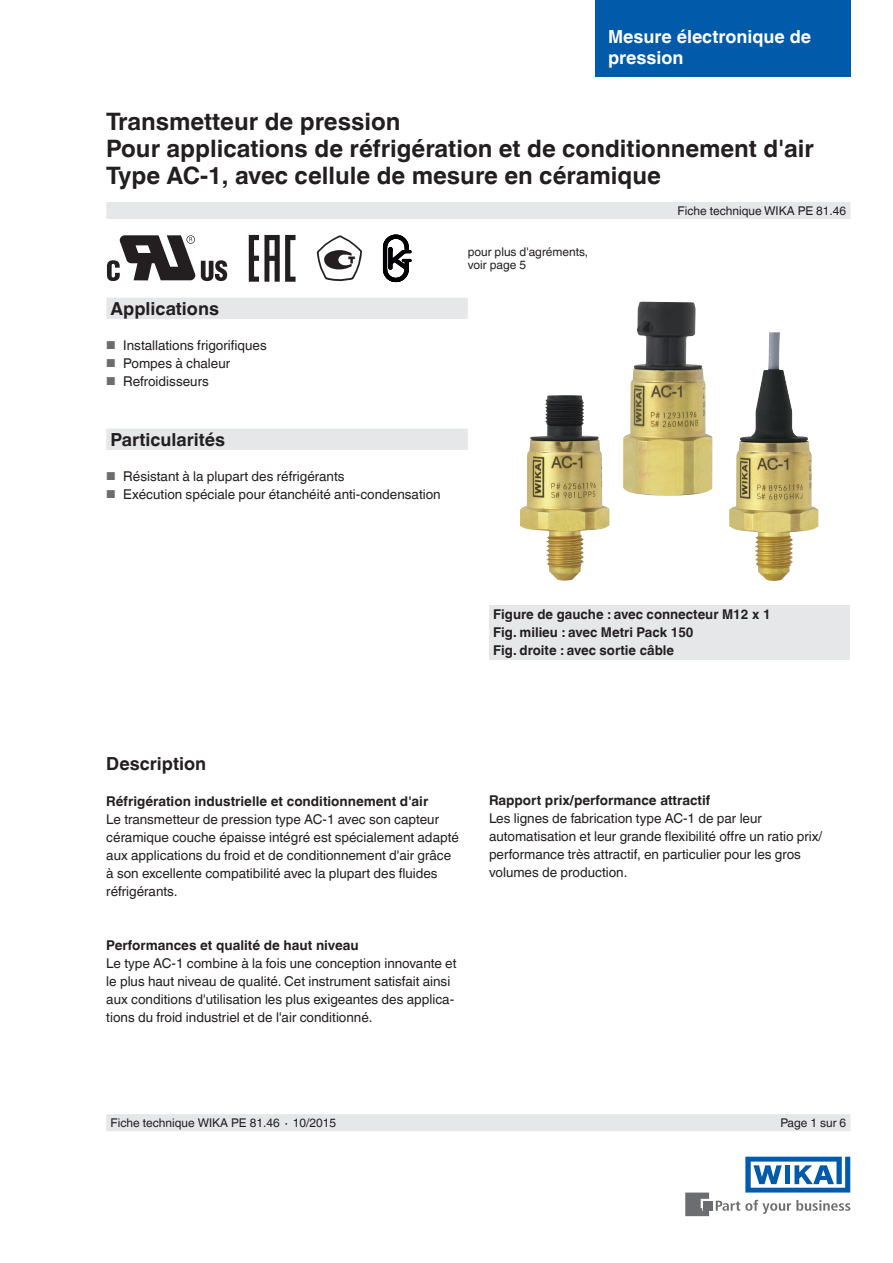
<style>
.page{position:relative;width:893px;height:1263px;background:#fff}
.page>*{position:absolute;margin:0;border:0;box-sizing:border-box;transform-origin:0 0}
.t1{font:700 24px/27px "Helvetica World";color:#231f20}
.t2{font:700 18px "Helvetica World";color:#231f20}
.t3{font:700 18px/21px "Helvetica World";color:#fff}
.t4{font:13.5px/18px "Helvetica World";color:#231f20}
.t5{font:700 13.5px/18px "Helvetica World";color:#231f20}
.t6{font:12px/13.5px "Helvetica World";color:#231f20}
.s1{font-size:11.55px;color:#6c6d70}
</style>
<div class="page">
<svg style="left:716px;top:1200px;width:134px;height:14px"></svg>
<div style="left:703px;top:1201px;width:9px;height:9px;background:#6c6d70"></div>
<svg style="left:685px;top:1192px;width:24px;height:24px"></svg>
<svg style="left:745px;top:1157px;width:105px;height:35px"></svg>
<div style="left:595px;top:0;width:255px;height:77px;background:#015aaa"></div>
<div style="left:106px;top:202px;width:744px;height:17px;background:#e6e7e9"></div>
<div style="left:106px;top:1114px;width:744px;height:17px;background:#e6e7e9"></div>
<svg style="left:201px;top:260px;width:26px;height:21px"></svg>
<svg style="left:107px;top:235px;width:88px;height:46px"></svg>
<div style="left:489px;top:605px;width:361px;height:54px;background:#e6e7e9"></div>
<img style="left:729px;top:332px;width:89px;height:249px">
<img style="left:520px;top:395px;width:89px;height:186px">
<img style="left:623px;top:302px;width:89px;height:194px">
<svg style="left:249px;top:235px;width:47px;height:47px"></svg>
<svg style="left:317px;top:235px;width:45px;height:47px"></svg>
<svg style="left:383px;top:235px;width:28px;height:47px"></svg>
<svg style="left:106px;top:298px;width:362px;height:152px"></svg>
<h2 class="t3" style="left:608px;top:26px;width:205px">Mesure électronique de pression</h2>
<h1 class="t1" style="left:106px;top:108px;width:709px">Transmetteur de pression<br>Pour applications de réfrigération et de conditionnement d'air<br>Type AC-1, avec cellule de mesure en céramique</h1>
<h2 class="t2" style="left:111px;top:298px;width:110px">Applications</h2>
<p class="t4" style="left:106px;top:336px;width:162px"><span class="s1">■</span> Installations frigorifiques</p>
<p class="t4" style="left:106px;top:354px;width:125px"><span class="s1">■</span> Pompes à chaleur</p>
<p class="t4" style="left:106px;top:372px;width:104px"><span class="s1">■</span> Refroidisseurs</p>
<h2 class="t2" style="left:111px;top:429px;width:116px">Particularités</h2>
<p class="t4" style="left:106px;top:467px;width:240px"><span class="s1">■</span> Résistant à la plupart des réfrigérants</p>
<p class="t4" style="left:106px;top:485px;width:336px"><span class="s1">■</span> Exécution spéciale pour étanchéité anti-condensation</p>
<p class="t6" style="left:468px;top:245px;width:122px">pour plus d'agréments, voir page 5</p>
<p class="t6" style="left:677px;top:204px;width:170px">Fiche technique WIKA PE 81.46</p>
<p class="t5" style="left:493px;top:605px;width:279px">Figure de gauche : avec connecteur M12 x 1<br>Fig. milieu : avec Metri Pack 150<br>Fig. droite : avec sortie câble</p>
<h2 class="t2" style="left:106px;top:753px;width:101px">Description</h2>
<p class="t5" style="left:106px;top:792px;width:324px">Réfrigération industrielle et conditionnement d'air</p>
<p class="t4" style="left:106px;top:810px;width:354px">Le transmetteur de pression type AC-1 avec son capteur céramique couche épaisse intégré est spécialement adapté aux applications du froid et de conditionnement d'air grâce à son excellente compatibilité avec la plupart des fluides réfrigérants.</p>
<p class="t5" style="left:106px;top:936px;width:254px">Performances et qualité de haut niveau</p>
<p class="t4" style="left:106px;top:954px;width:352px">Le type AC-1 combine à la fois une conception innovante et le plus haut niveau de qualité. Cet instrument satisfait ainsi aux conditions d'utilisation les plus exigeantes des applica&shy;tions du froid industriel et de l'air conditionné.</p>
<p class="t5" style="left:489px;top:791px;width:223px">Rapport prix/performance attractif</p>
<p class="t4" style="left:489px;top:809px;width:335px">Les lignes de fabrication type AC-1 de par leur automatisation et leur grande flexibilité offre un ratio prix/ performance très attractif, en particulier pour les gros volumes de production.</p>
<p class="t6" style="left:111px;top:1116px;width:227px">Fiche technique WIKA PE 81.46 ∙ 10/2015</p>
<p class="t6" style="left:780px;top:1116px;width:67px">Page 1 sur 6</p>
</div>
